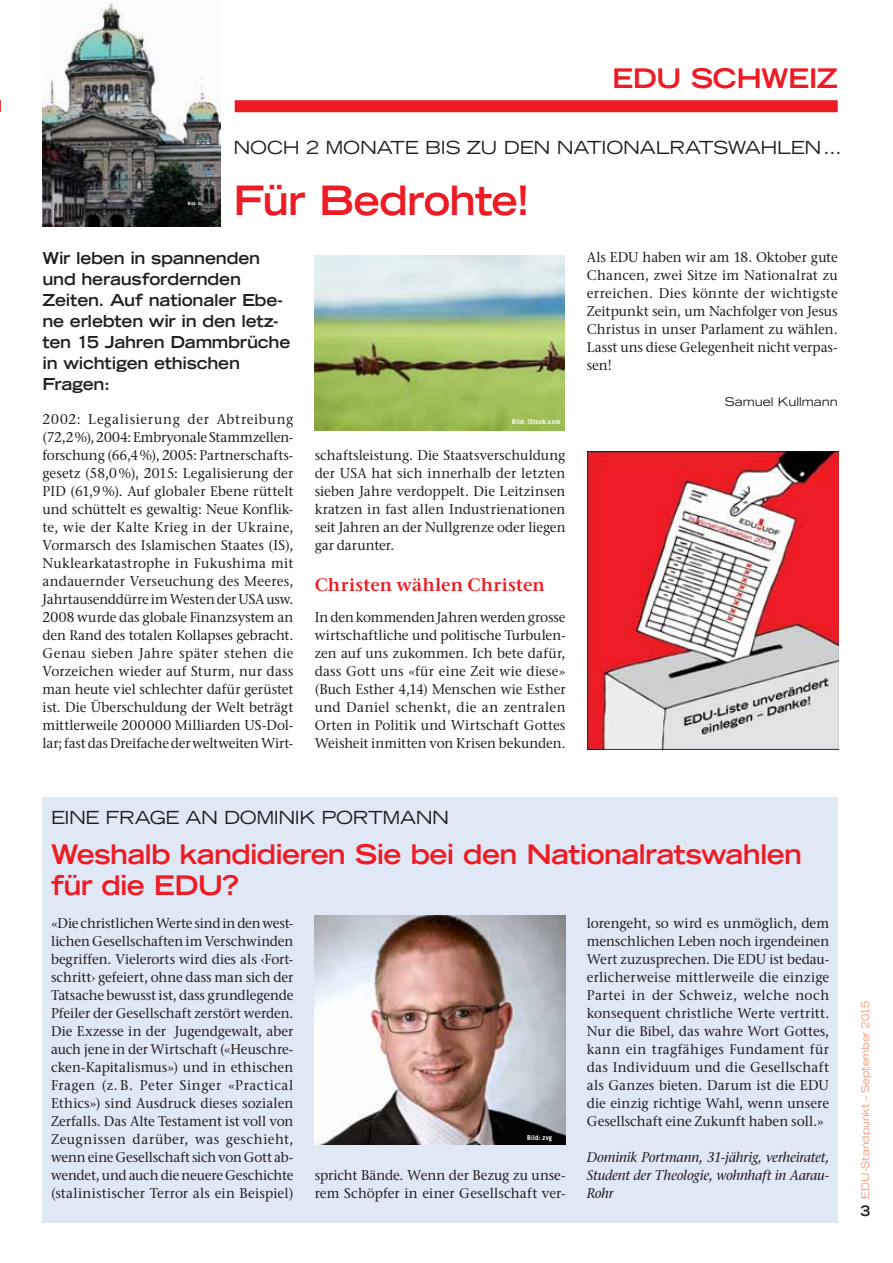
<style>
.page{position:relative;width:893px;height:1263px;background:#fff}
.page>*{position:absolute;margin:0;border:0;box-sizing:border-box;transform-origin:0 0}
.t1{font:700 expanded 40.5px "Trade Gothic LT Std";letter-spacing:-.025em;color:#ed1c24}
.t2{font:700 expanded 27px/31.5px "Trade Gothic LT Std";letter-spacing:-.025em;color:#ed1c24}
.t3{font:expanded 18px "Trade Gothic LT Std";letter-spacing:-.015em;color:#231f20}
.t4{font:600 18px "Stone Ser ITC Std";letter-spacing:.01em;color:#ed1c24}
.t5{font:700 expanded 16.5px/21px "Trade Gothic LT Std";letter-spacing:-.015em;color:#231f20}
.t6{font:700 expanded 14.25px "Trade Gothic LT Std";color:#231f20;scale:.96 1}
.t7{font:500 14.1px/18px "Stone Ser ITC Std";color:#231f20;text-align:justify;scale:.96 1}
.t8{font:italic 500 14.1px/18px "Stone Ser ITC Std";letter-spacing:-.015em;color:#231f20;text-align:justify;scale:.96 1}
.t9{font:expanded 12px "Trade Gothic LT Std";color:#231f20}
.t10{font:expanded 10.5px "Trade Gothic LT Std";letter-spacing:-.005em;color:#f69679;scale:.96 1}
.t11{font:700 6.75px "Trade Gothic LT Std";letter-spacing:.03em;color:#fff}
.t12{font:700 4.5px "Trade Gothic LT Std";letter-spacing:.02em;color:#fff}
</style>
<div class="page">
<div style="left:43px;top:798px;width:795px;height:425px;background:#e0e7f5"></div>
<img style="left:315px;top:915px;width:251px;height:229px">
<img style="left:43px;top:3px;width:178px;height:224px">
<div style="left:235px;top:100px;width:603px;height:12px;background:#ed1c24"></div>
<svg style="left:0;top:100px;width:1px;height:12px"></svg>
<img style="left:315px;top:255px;width:250px;height:175px">
<img style="left:588px;top:451px;width:250px;height:298px">
<h2 class="t2" style="left:612px;top:64px;width:227px">EDU SCHWEIZ</h2>
<p class="t3" style="left:233px;top:139px;width:609px">NOCH 2 MONATE BIS ZU DEN NATIONALRATSWAHLEN …</p>
<h1 class="t1" style="left:233px;top:182px;width:298px">Für Bedrohte!</h1>
<p class="t5" style="left:43px;top:249px;width:249px">Wir leben in spannenden und herausfordernden<br>Zeiten. Auf nationaler Ebe&shy;ne erlebten wir in den letz&shy;ten 15 Jahren Dammbrüche in wichtigen ethischen<br>Fragen:</p>
<p class="t7" style="left:43px;top:412px;width:263px">2002: Legalisierung der Abtreibung (72,2 %), 2004: Embryonale Stammzellen&shy;forschung (66,4 %), 2005: Partnerschafts&shy;gesetz (58,0 %), 2015: Legalisierung der PID (61,9 %). Auf globaler Ebene rüttelt und schüttelt es gewaltig: Neue Konflik&shy;te, wie der Kalte Krieg in der Ukraine, Vormarsch des Islamischen Staates (IS), Nuklearkatastrophe in Fukushima mit andauernder Verseuchung des Meeres, Jahrtausenddürre im Westen der USA usw.<br>2008 wurde das globale Finanzsystem an den Rand des totalen Kollapses gebracht.<br>Genau sieben Jahre später stehen die Vorzeichen wieder auf Sturm, nur dass man heute viel schlechter dafür gerüstet ist. Die Überschuldung der Welt beträgt mittlerweile 200 000 Milliarden US-Dol&shy;lar; fast das Dreifache der weltweiten Wirt-</p>
<p class="t12" style="left:188px;top:202px;width:16px">Bild: hs</p>
<p class="t7" style="left:587px;top:250px;width:263px">Als EDU haben wir am 18. Oktober gute Chancen, zwei Sitze im Nationalrat zu erreichen. Dies könnte der wichtigste Zeitpunkt sein, um Nachfolger von Jesus Christus in unser Parlament zu wählen.<br>Lasst uns diese Gelegenheit nicht verpas&shy;sen!</p>
<p class="t9" style="left:725px;top:396px;width:114px">Samuel Kullmann</p>
<p class="t11" style="left:512px;top:419px;width:49px">Bild: iStock.com</p>
<p class="t7" style="left:315px;top:448px;width:263px">schaftsleistung. Die Staatsverschuldung der USA hat sich innerhalb der letzten sieben Jahre verdoppelt. Die Leitzinsen kratzen in fast allen Industrienationen seit Jahren an der Nullgrenze oder liegen gar darunter.</p>
<p class="t4" style="left:315px;top:577px;width:232px">Christen wählen Christen</p>
<p class="t7" style="left:315px;top:610px;width:263px">In den kommenden Jahren werden grosse wirtschaftliche und politische Turbulen&shy;zen auf uns zukommen. Ich bete dafür, dass Gott uns «für eine Zeit wie diese» (Buch Esther 4,14) Menschen wie Esther und Daniel schenkt, die an zentralen Orten in Politik und Wirtschaft Gottes Weisheit inmitten von Krisen bekunden.</p>
<p class="t3" style="left:51px;top:809px;width:400px">EINE FRAGE AN DOMINIK PORTMANN</p>
<h2 class="t2" style="left:51px;top:840px;width:752px">Weshalb kandidieren Sie bei den Nationalratswahlen für die EDU?</h2>
<p class="t7" style="left:51px;top:916px;width:254px">«Die christlichen Werte sind in den west&shy;lichen Gesellschaften im Verschwinden begriffen. Vielerorts wird dies als ‹Fort&shy;schritt› gefeiert, ohne dass man sich der Tatsache bewusst ist, dass grundlegende Pfeiler der Gesellschaft zerstört werden.<br>Die Exzesse in der Jugendgewalt, aber auch jene in der Wirtschaft («Heuschre&shy;cken-Kapitalismus») und in ethischen Fragen (z. B. Peter Singer «Practical Ethics») sind Ausdruck dieses sozialen Zerfalls. Das Alte Testament ist voll von Zeugnissen darüber, was geschieht, wenn eine Gesellschaft sich von Gott ab&shy;wendet, und auch die neuere Geschichte (stalinistischer Terror als ein Beispiel)</p>
<p class="t7" style="left:587px;top:916px;width:254px">lorengeht, so wird es unmöglich, dem menschlichen Leben noch irgendeinen Wert zuzusprechen. Die EDU ist bedau&shy;erlicherweise mittlerweile die einzige Partei in der Schweiz, welche noch konsequent christliche Werte vertritt.<br>Nur die Bibel, das wahre Wort Gottes, kann ein tragfähiges Fundament für das Individuum und die Gesellschaft als Ganzes bieten. Darum ist die EDU die einzig richtige Wahl, wenn unsere Gesellschaft eine Zukunft haben soll.»</p>
<p class="t8" style="left:587px;top:1149px;width:254px">Dominik Portmann, 31-jährig, verheiratet, Student der Theologie, wohnhaft in Aarau-Rohr</p>
<p class="t11" style="left:527px;top:1135px;width:27px">Bild: zvg</p>
<p class="t7" style="left:315px;top:1168px;width:263px">spricht Bände. Wenn der Bezug zu unse&shy;rem Schöpfer in einer Gesellschaft ver-</p>
<p class="t10" style="left:860px;top:1199px;width:208px;rotate:-90deg">EDU-Standpunkt – September 2015</p>
<p class="t6" style="left:860px;top:1204px;width:12px">3</p>
</div>
